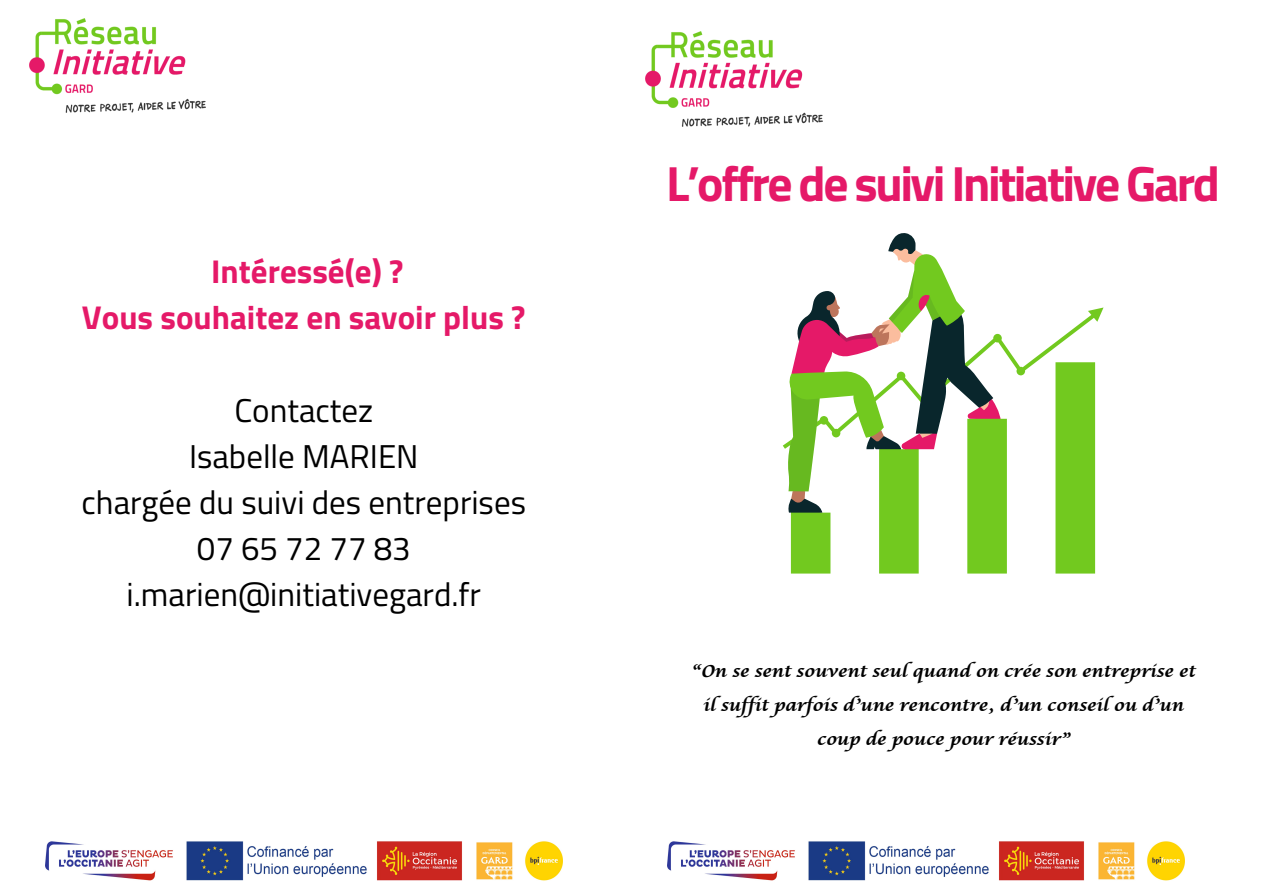
<style>
.page{position:relative;width:1263px;height:894px;background:#fff}
.page>*{position:absolute;margin:0;border:0;box-sizing:border-box;transform-origin:0 0}
.t1{font:700 49.5px "Titillium Web";letter-spacing:-.05em;color:#e51968}
.t2{font:33px "Titillium Web";color:#000}
.t3{font:700 33px "Titillium Web";color:#e51968}
.t4{font:700 16.5px/33.8px "Lucida Calligraphy Std";color:#000;text-align:center}
</style>
<div class="page">
<img style="left:667px;top:841px;width:517px;height:40px">
<img style="left:645px;top:32px;width:177px;height:94px">
<svg style="left:790px;top:309px;width:305px;height:264px"></svg>
<svg style="left:782px;top:233px;width:219px;height:332px"></svg>
<img style="left:45px;top:841px;width:518px;height:40px">
<img style="left:29px;top:18px;width:177px;height:95px">
<p class="t3" style="left:211px;top:246px;width:194px">Intéressé(e) ?</p>
<p class="t3" style="left:82px;top:292px;width:445px">Vous souhaitez en savoir plus ?</p>
<p class="t2" style="left:234px;top:384px;width:140px">Contactez</p>
<p class="t2" style="left:189px;top:430px;width:231px">Isabelle MARIEN</p>
<p class="t2" style="left:82px;top:476px;width:446px">chargée du suivi des entreprises</p>
<p class="t2" style="left:197px;top:522px;width:215px">07 65 72 77 83</p>
<p class="t2" style="left:127px;top:569px;width:356px">i.marien@initiativegard.fr</p>
<p class="t1" style="left:666px;top:145px;width:555px">L’offre de suivi Initiative Gard</p>
<p class="t4" style="left:691px;top:655px;width:506px">“On se sent souvent seul quand on crée son entreprise et il sufit parfois d’une rencontre, d’un conseil ou d’un coup de pouce pour réussir”</p>
</div>
